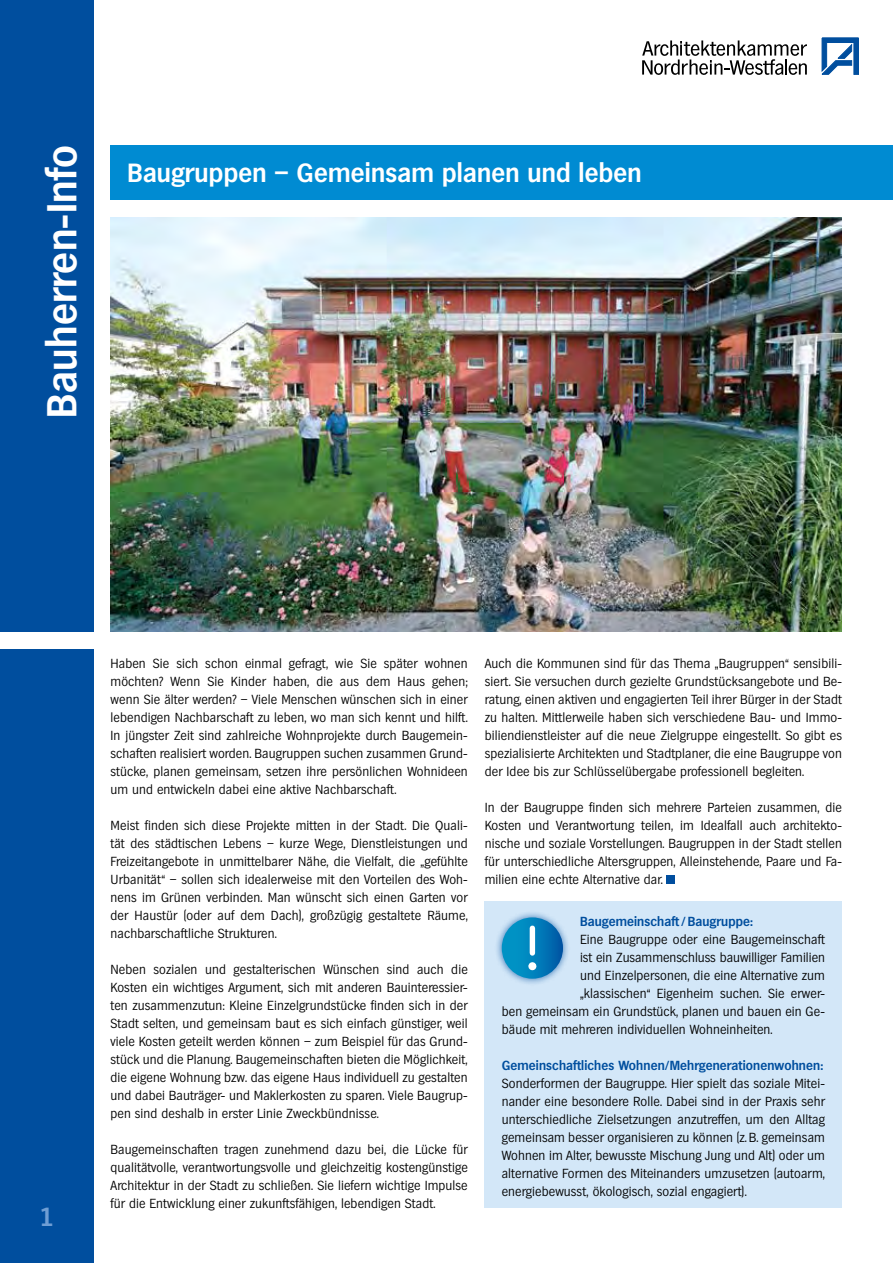
<style>
.page{position:relative;width:893px;height:1263px;background:#fff}
.page>*{position:absolute;margin:0;border:0;box-sizing:border-box;transform-origin:0 0}
.t1{font:600 40.5px "Hamburg TS";letter-spacing:.01em;color:#fff}
.t2{font:600 25.5px "Hamburg TS";letter-spacing:.01em;color:#fff}
.t3{font:600 25.5px "Hamburg TS";color:#6f9ed4}
.t4{font:300 12.75px/18px "Hamburg TS";letter-spacing:.01em;color:#000;text-align:justify}
.t5{font:600 12.75px "Hamburg TS";letter-spacing:.01em;color:#004e9e}
</style>
<div class="page">
<div style="left:0;top:649px;width:94px;height:614px;background:#004e9e"></div>
<div style="left:111px;top:145px;width:782px;height:54px;background:#008bd2"></div>
<svg style="left:642px;top:40px;width:165px;height:35px"></svg>
<svg style="left:822px;top:38px;width:36px;height:36px"></svg>
<div style="left:0;top:0;width:94px;height:631px;background:#004e9e"></div>
<div style="left:667px;top:875px;width:8px;height:8px;background:#004e9e"></div>
<div style="left:485px;top:901px;width:357px;height:306px;background:#d3e7f8"></div>
<div style="left:494px;top:910px;width:77px;height:76px;background:#004e9e;opacity:.75"></div>
<svg style="left:502px;top:917px;width:61px;height:62px"></svg>
<div style="left:530px;top:928px;width:5px;height:25px;background:#fff"></div>
<img style="left:111px;top:217px;width:731px;height:414px">
<h1 class="t1" style="left:39px;top:418px;width:274px;rotate:-90deg">Bauherren-Info</h1>
<h2 class="t2" style="left:128px;top:158px;width:516px">Baugruppen – Gemeinsam planen und leben</h2>
<h2 class="t3" style="left:40px;top:1202px;width:16px">1</h2>
<p class="t4" style="left:111px;top:654px;width:359px">Haben Sie sich schon einmal gefragt, wie Sie später wohnen möchten? Wenn Sie Kinder haben, die aus dem Haus gehen; wenn Sie älter werden? – Viele Menschen wünschen sich in einer lebendigen Nachbarschaft zu leben, wo man sich kennt und hilft.<br>In jüngster Zeit sind zahlreiche Wohnprojekte durch Baugemein&shy;schaften realisiert worden. Baugruppen suchen zusammen Grund&shy;stücke, planen gemeinsam, setzen ihre persönlichen Wohnideen um und entwickeln dabei eine aktive Nachbarschaft.</p>
<p class="t4" style="left:111px;top:816px;width:359px">Meist finden sich diese Projekte mitten in der Stadt. Die Quali&shy;tät des städtischen Lebens – kurze Wege, Dienstleistungen und Freizeitangebote in unmittelbarer Nähe, die Vielfalt, die „gefühlte Urbanität“ – sollen sich idealerweise mit den Vorteilen des Woh&shy;nens im Grünen verbinden. Man wünscht sich einen Garten vor der Haustür (oder auf dem Dach), großzügig gestaltete Räume, nachbarschaftliche Strukturen.</p>
<p class="t4" style="left:111px;top:960px;width:359px">Neben sozialen und gestalterischen Wünschen sind auch die Kosten ein wichtiges Argument, sich mit anderen Bauinteressier&shy;ten zusammenzutun: Kleine Einzelgrundstücke finden sich in der Stadt selten, und gemeinsam baut es sich einfach günstiger, weil viele Kosten geteilt werden können – zum Beispiel für das Grund&shy;stück und die Planung. Baugemeinschaften bieten die Möglichkeit, die eigene Wohnung bzw. das eigene Haus individuell zu gestalten und dabei Bauträger- und Maklerkosten zu sparen. Viele Baugrup&shy;pen sind deshalb in erster Linie Zweckbündnisse.</p>
<p class="t4" style="left:111px;top:1140px;width:359px">Baugemeinschaften tragen zunehmend dazu bei, die Lücke für qualitätvolle, verantwortungsvolle und gleichzeitig kostengünstige Architektur in der Stadt zu schließen. Sie liefern wichtige Impulse für die Entwicklung einer zukunftsfähigen, lebendigen Stadt.</p>
<p class="t4" style="left:485px;top:654px;width:359px">Auch die Kommunen sind für das Thema „Baugruppen“ sensibili&shy;siert. Sie versuchen durch gezielte Grundstücksangebote und Be&shy;ratung, einen aktiven und engagierten Teil ihrer Bürger in der Stadt zu halten. Mittlerweile haben sich verschiedene Bau- und Immo&shy;biliendienstleister auf die neue Zielgruppe eingestellt. So gibt es spezialisierte Architekten und Stadtplaner, die eine Baugruppe von der Idee bis zur Schlüsselübergabe professionell begleiten.</p>
<p class="t4" style="left:485px;top:798px;width:359px">In der Baugruppe finden sich mehrere Parteien zusammen, die Kosten und Verantwortung teilen, im Idealfall auch architekto&shy;nische und soziale Vorstellungen. Baugruppen in der Stadt stellen für unterschiedliche Altersgruppen, Alleinstehende, Paare und Fa&shy;milien eine echte Alternative dar.</p>
<p class="t5" style="left:580px;top:914px;width:174px">Baugemeinschaft/Baugruppe:</p>
<p class="t4" style="left:580px;top:930px;width:246px">Eine Baugruppe oder eine Baugemeinschaft</p>
<p class="t4" style="left:580px;top:948px;width:246px">ist ein Zusammenschluss bauwilliger Familien</p>
<p class="t4" style="left:580px;top:966px;width:246px">und Einzelpersonen, die eine Alternative zum</p>
<p class="t4" style="left:580px;top:984px;width:246px">„klassischen“ Eigenheim suchen. Sie erwer-</p>
<p class="t4" style="left:502px;top:1002px;width:325px">ben gemeinsam ein Grundstück, planen und bauen ein Ge-</p>
<p class="t4" style="left:502px;top:1020px;width:272px">bäude mit mehreren individuellen Wohneinheiten.</p>
<p class="t5" style="left:502px;top:1058px;width:323px">Gemeinschaftliches Wohnen/Mehrgenerationenwohnen:</p>
<p class="t4" style="left:502px;top:1074px;width:325px">Sonderformen der Baugruppe. Hier spielt das soziale Mitei&shy;nander eine besondere Rolle. Dabei sind in der Praxis sehr unterschiedliche Zielsetzungen anzutreffen, um den Alltag gemeinsam besser organisieren zu können (z.B. gemeinsam Wohnen im Alter, bewusste Mischung Jung und Alt) oder um alternative Formen des Miteinanders umzusetzen (autoarm, energiebewusst, ökologisch, sozial engagiert).</p>
</div>
